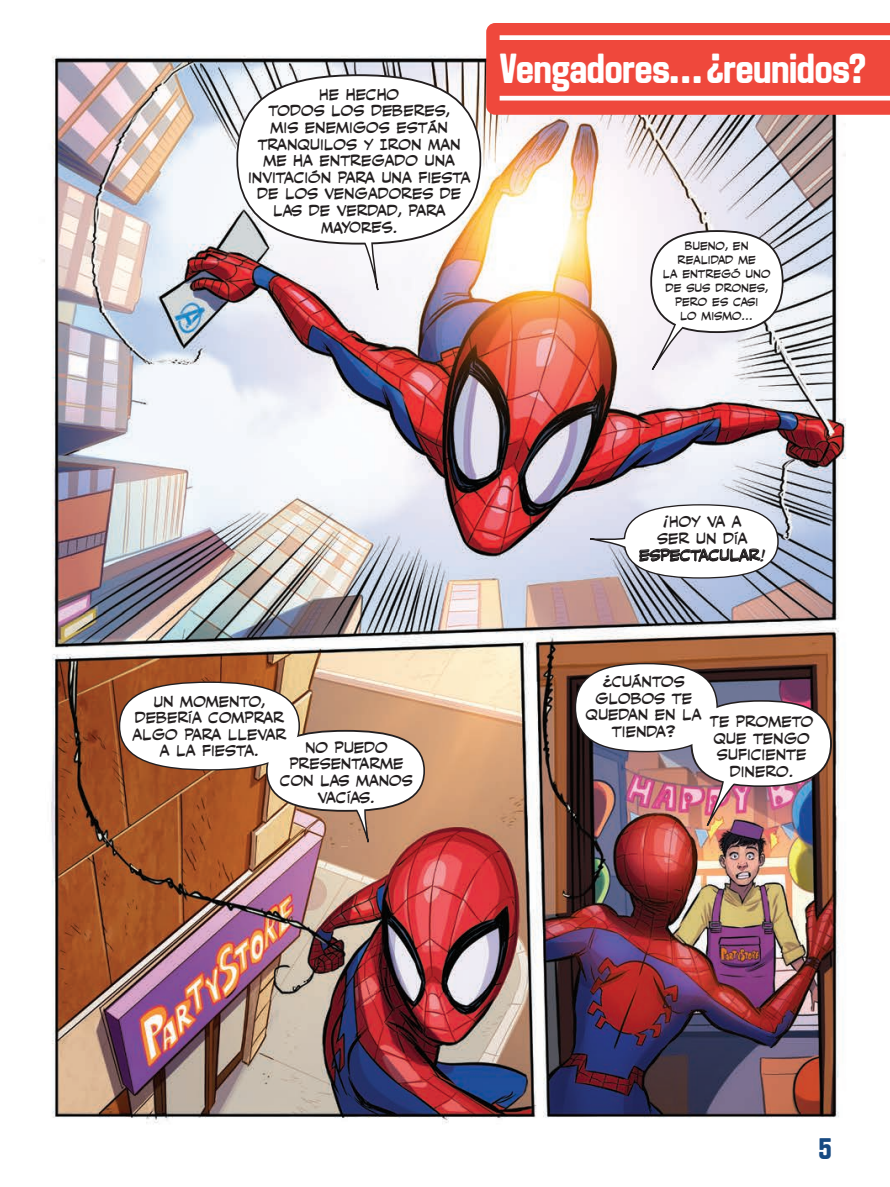
<style>
.page{position:relative;width:890px;height:1187px;background:#fff}
.page>*{position:absolute;margin:0;border:0;box-sizing:border-box;transform-origin:0 0}
.t1{font:42px "Aveny TPRO Bold";letter-spacing:-.025em;color:#fff}
.t2{font:29.75px "Aveny TPRO Bold";color:#174a82}
.t3{font:14px/16.6px "CC Hush Hush";color:#231f20;text-align:center}
.t4{font:10.5px/14px "CC Hush Hush";color:#231f20;text-align:center}
</style>
<div class="page">
<img style="left:42px;top:55px;width:804px;height:1068px">
<div style="left:650px;top:230px;width:133px;height:103px;border:3px solid #231f20;border-radius:50%"></div>
<div style="left:266px;top:730px;width:159px;height:82px;border:3px solid #231f20;border-radius:50%"></div>
<div style="left:690px;top:700px;width:142px;height:87px;border:3px solid #231f20;border-radius:50%"></div>
<svg style="left:651px;top:308px;width:43px;height:63px"></svg>
<svg style="left:355px;top:242px;width:24px;height:50px"></svg>
<svg style="left:349px;top:808px;width:21px;height:36px"></svg>
<img style="left:706px;top:771px;width:36px;height:56px">
<svg style="left:588px;top:533px;width:42px;height:21px"></svg>
<div style="left:652px;top:232px;width:129px;height:99px;background:#fff;border-radius:50%"></div>
<div style="left:625px;top:505px;width:152px;height:72px;background:#fff;border-radius:50%"></div>
<div style="left:120px;top:683px;width:178px;height:86px;background:#fff;border-radius:50%"></div>
<div style="left:268px;top:732px;width:155px;height:78px;background:#fff;border-radius:50%"></div>
<div style="left:576px;top:664px;width:140px;height:87px;background:#fff;border-radius:50%"></div>
<div style="left:692px;top:702px;width:138px;height:83px;background:#fff;border-radius:50%"></div>
<div style="left:238px;top:76px;width:241px;height:167px;background:#fff;border-radius:50%"></div>
<div style="left:486px;top:23px;width:404px;height:92px;background:#ef483c"></div>
<div style="left:499px;top:35px;width:391px;height:5px;background:#fff"></div>
<div style="left:499px;top:96px;width:391px;height:5px;background:#fff"></div>
<p class="t3" style="left:248px;top:86px;width:224px">HE HECHO<br>TODOS LOS DEBERES,<br>MIS ENEMIGOS ESTÁN<br>TRANQUILOS Y IRON MAN<br>ME HA ENTREGADO UNA<br>INVITACIÓN PARA UNA FIESTA<br>DE LOS VENGADORES DE<br>LAS DE VERDAD, PARA<br>MAYORES.</p>
<h1 class="t1" style="left:499px;top:42px;width:368px">Vengadores… ¿reunidos?</h1>
<p class="t4" style="left:663px;top:239px;width:109px">BUENO, EN<br>REALIDAD ME<br>LA ENTREGÓ UNO<br>DE SUS DRONES,<br>PERO ES CASI<br>LO MISMO…</p>
<p class="t3" style="left:132px;top:693px;width:155px">UN MOMENTO,<br>DEBERÍA COMPRAR<br>ALGO PARA LLEVAR<br>A LA FIESTA.</p>
<p class="t3" style="left:280px;top:739px;width:134px">NO PUEDO<br>PRESENTARME<br>CON LAS MANOS<br>VACÍAS.</p>
<p class="t3" style="left:639px;top:513px;width:128px">¡HOY VA A<br>SER UN DÍA<br>ESPECTACULAR!</p>
<p class="t3" style="left:585px;top:673px;width:118px">¿CUÁNTOS<br>GLOBOS TE<br>QUEDAN EN LA<br>TIENDA?</p>
<p class="t3" style="left:710px;top:713px;width:105px">TE PROMETO<br>QUE TENGO<br>SUFICIENTE<br>DINERO.</p>
<h2 class="t2" style="left:818px;top:1130px;width:15px">5</h2>
</div>
